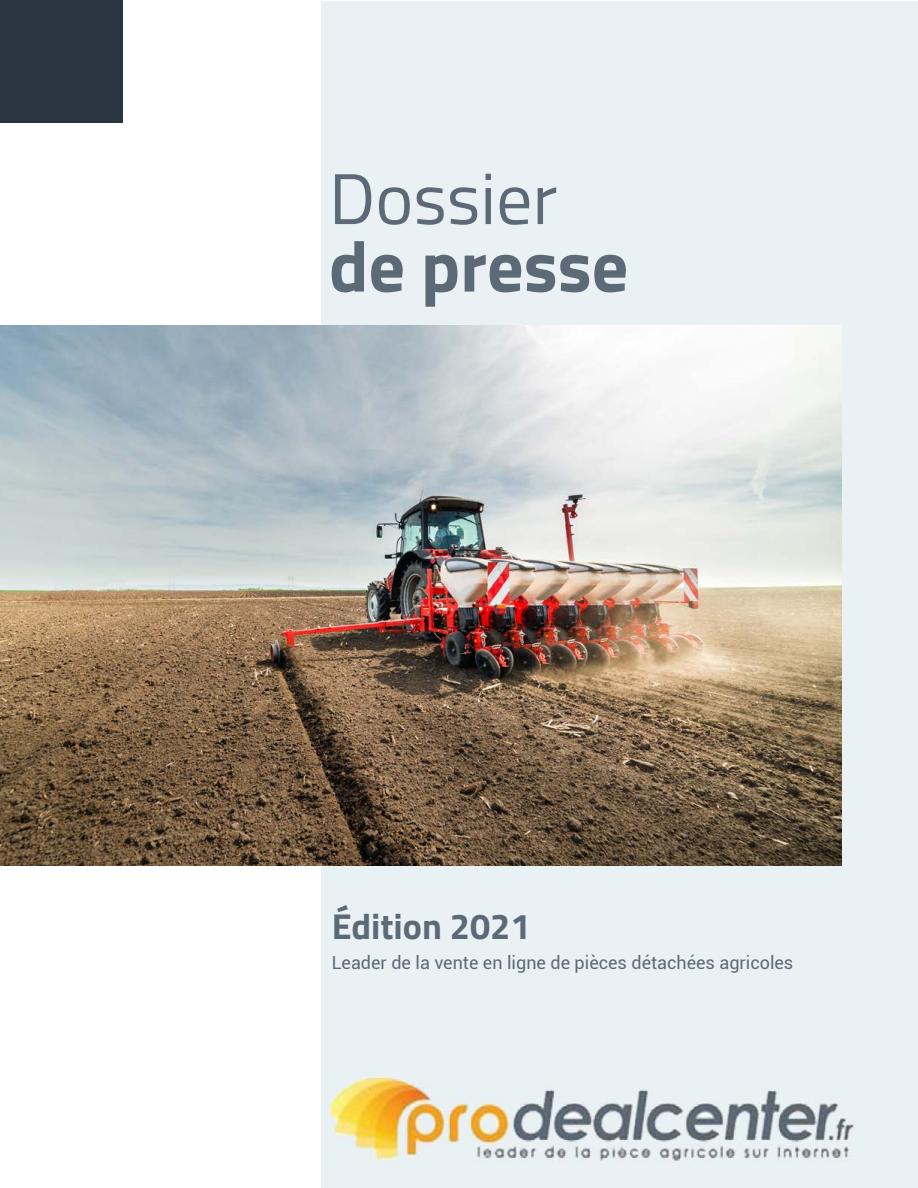
<style>
.page{position:relative;width:918px;height:1188px;background:#fff}
.page>*{position:absolute;margin:0;border:0;box-sizing:border-box;transform-origin:0 0}
.t1{font:700 72px "Titillium Web";color:#5c6a77}
.t2{font:72px "Titillium Web";color:#5c6a77}
.t3{font:700 36px "Titillium Web";color:#5c6a77}
.t4{font:18px "Roboto";color:#5c6a77}
</style>
<div class="page">
<div style="left:321px;top:2px;width:597px;height:1186px;background:#eaf1f4"></div>
<img style="left:0;top:326px;width:842px;height:540px">
<div style="left:0;top:0;width:123px;height:123px;background:#293642"></div>
<img style="left:332px;top:1076px;width:522px;height:87px">
<h1 class="t2" style="left:329px;top:146px;width:230px">Dossier</h1>
<h1 class="t1" style="left:329px;top:211px;width:301px">de presse</h1>
<h2 class="t3" style="left:332px;top:899px;width:200px">Édition 2021</h2>
<p class="t4" style="left:332px;top:950px;width:463px">Leader de la vente en ligne de pièces détachées agricoles</p>
</div>
